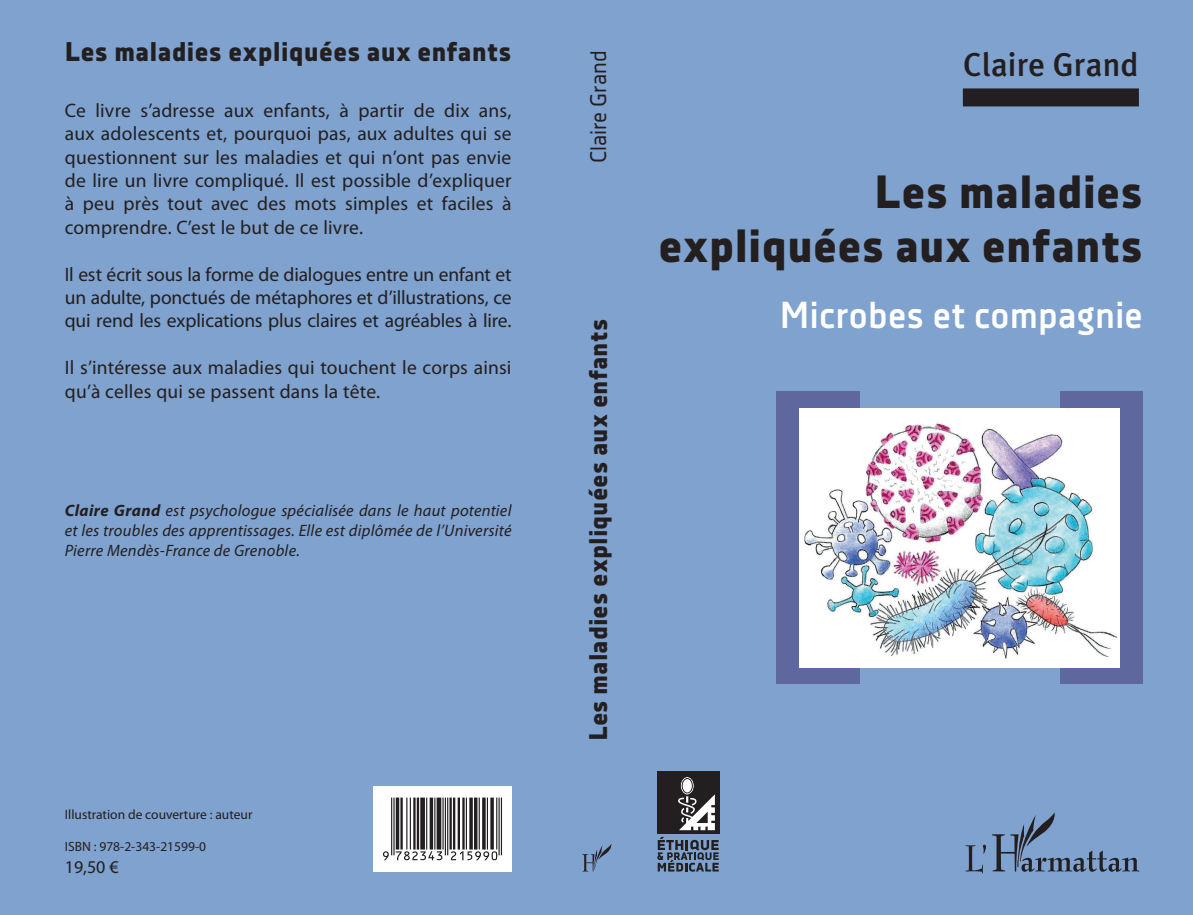
<style>
.page{position:relative;width:1193px;height:915px;background:#fff}
.page>*{position:absolute;margin:0;border:0;box-sizing:border-box;transform-origin:0 0}
.t1{font:800 46.5px/54px "Decima Nova Pro";letter-spacing:-.005em;color:#231f20;text-align:right}
.t2{font:700 37.5px "Decima Nova Pro";color:#fff}
.t3{font:500 33px "Meta Pro";letter-spacing:-.01em;color:#231f20}
.t4{font:800 27px "Decima Nova Pro";color:#231f20}
.t5{font:800 25.5px "Decima Nova Pro";color:#231f20}
.t6{font:22.5px "Decima Nova Pro";color:#231f20}
.t7{font:19.5px/23.4px "Myriad Pro";letter-spacing:.01em;color:#231f20;text-align:justify}
.t8{font:18px "Myriad Pro";color:#231f20}
.t9{font:italic 16.5px/19.8px "Myriad Pro";letter-spacing:.015em;color:#231f20;text-align:justify}
.t10{font:13.5px "Myriad Pro";color:#231f20}
.s1{font-weight:700}
</style>
<div class="page">
<div style="left:0;top:0;width:706px;height:915px;background:#7fa2ce"></div>
<div style="left:642px;top:0;width:550px;height:915px;background:#7fa2ce"></div>
<div style="left:373px;top:786px;width:138px;height:85px;background:#fff"></div>
<div style="left:962px;top:88px;width:176px;height:18px;background:#231f20"></div>
<svg style="left:582px;top:844px;width:30px;height:28px"></svg>
<div style="left:657px;top:772px;width:62px;height:62px;background:#231f20"></div>
<svg style="left:657px;top:837px;width:62px;height:35px"></svg>
<svg style="left:678px;top:794px;width:37px;height:36px"></svg>
<svg style="left:680px;top:777px;width:14px;height:18px"></svg>
<div style="left:679px;top:775px;width:16px;height:21px;border:2px solid #231f20;border-radius:50%"></div>
<div style="left:682px;top:778px;width:10px;height:15px;border:1px solid #231f20;border-radius:50%"></div>
<svg style="left:992px;top:812px;width:147px;height:60px"></svg>
<svg style="left:965px;top:844px;width:21px;height:29px"></svg>
<svg style="left:383px;top:798px;width:119px;height:62px"></svg>
<div style="left:776px;top:391px;width:367px;height:293px;background:#5e689e"></div>
<div style="left:860px;top:370px;width:199px;height:344px;background:#7fa2ce"></div>
<img style="left:799px;top:409px;width:320px;height:258px">
<h3 class="t4" style="left:65px;top:36px;width:448px">Les maladies expliquées aux enfants</h3>
<p class="t7" style="left:65px;top:99px;width:448px">Ce livre s’adresse aux enfants, à partir de dix ans, aux adolescents et, pourquoi pas, aux adultes qui se questionnent sur les maladies et qui n’ont pas envie de lire un livre compliqué. Il est possible d’expliquer à peu près tout avec des mots simples et faciles à comprendre. C’est le but de ce livre.</p>
<p class="t7" style="left:65px;top:263px;width:448px">Il est écrit sous la forme de dialogues entre un enfant et un adulte, ponctués de métaphores et d’illustrations, ce qui rend les explications plus claires et agréables à lire.</p>
<p class="t7" style="left:65px;top:356px;width:448px">Il s’intéresse aux maladies qui touchent le corps ainsi qu’à celles qui se passent dans la tête.</p>
<p class="t9" style="left:65px;top:501px;width:448px"><span class="s1">Claire Grand</span> est psychologue spécialisée dans le haut potentiel et les troubles des apprentissages. Elle est diplômée de l’Université Pierre Mendès-France de Grenoble.</p>
<p class="t10" style="left:65px;top:807px;width:189px">Illustration de couverture : auteur</p>
<p class="t10" style="left:65px;top:839px;width:143px">ISBN : 978-2-343-21599-0</p>
<p class="t8" style="left:65px;top:857px;width:55px">19,50 €</p>
<p class="t6" style="left:585px;top:163px;width:114px;rotate:-90deg">Claire Grand</p>
<h3 class="t5" style="left:583px;top:741px;width:424px;rotate:-90deg">Les maladies expliquées aux enfants</h3>
<h3 class="t3" style="left:962px;top:43px;width:177px">Claire Grand</h3>
<h1 class="t1" style="left:658px;top:167px;width:486px">Les maladies expliquées aux enfants</h1>
<h2 class="t2" style="left:780px;top:293px;width:365px">Microbes et compagnie</h2>
</div>
